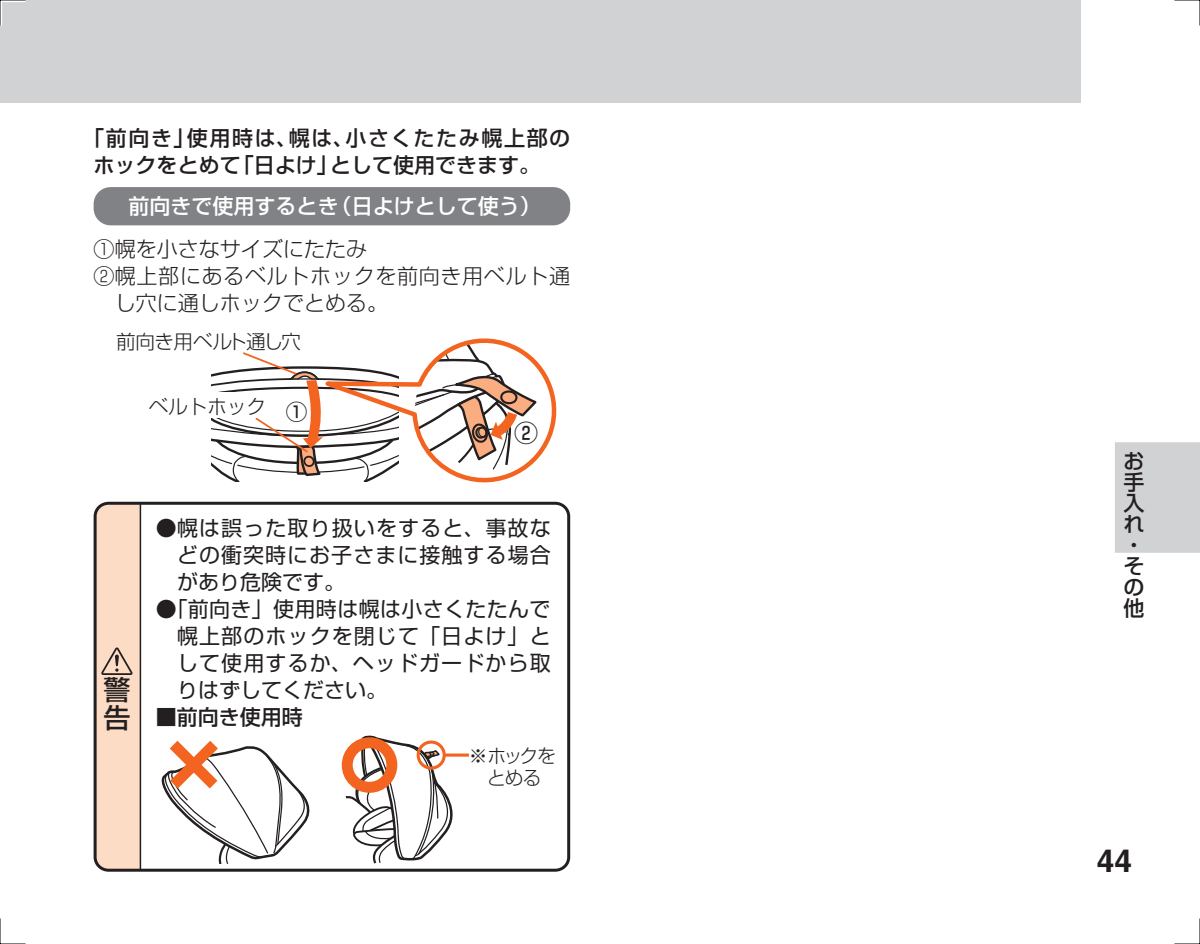
<style>
.page{position:relative;width:1200px;height:944px;background:#fff}
.page>*{position:absolute;margin:0;border:0;box-sizing:border-box;transform-origin:0 0}
.t1{font:700 31.5px "Helvetica";color:#231f20}
.t2{font:500 27px/28.2px "Shin Go Pro";color:#231f20}
.t3{font:500 24px "Shin Go Pro";color:#231f20}
.t4{font:500 21.6px "Shin Go Pro";color:#231f20}
.t5{font:21px/27px "Shin Go Pro";letter-spacing:.05em;color:#231f20;text-align:justify}
.t6{font:500 21px/21px "Shin Go Pro";color:#231f20}
.t7{font:300 21px "Shin Go Pro";color:#231f20}
.t8{font:300 21px "Shin Go Pro";letter-spacing:.035em;color:#231f20}
.t9{font:500 21px "Shin Go Pro";color:#fff}
.t10{font:300 19.5px "Shin Go Pro";letter-spacing:-.03em;color:#231f20}
.t11{font:300 19.5px "Shin Go Pro";color:#231f20}
.t12{font:300 18.9px/21.9px "Shin Go Pro";letter-spacing:-.07em;color:#231f20}
</style>
<div class="page">
<div style="left:1116px;top:444px;width:82px;height:107px;background:#d1d2d4"></div>
<div style="left:1114px;top:442px;width:85px;height:111px;border:3px solid #d1d2d4"></div>
<div style="left:0;top:0;width:1080px;height:102px;background:#d1d2d4"></div>
<div style="left:94px;top:187px;width:476px;height:38px;background:#808285;border-radius:17px"></div>
<svg style="left:211px;top:338px;width:345px;height:145px"></svg>
<div style="left:145px;top:393px;width:123px;height:25px;background:#fff"></div>
<svg style="left:343px;top:736px;width:110px;height:127px"></svg>
<svg style="left:445px;top:753px;width:24px;height:4px"></svg>
<svg style="left:162px;top:740px;width:148px;height:123px"></svg>
<div style="left:342px;top:737px;width:55px;height:56px;border:11px solid #f36421;border-radius:50%"></div>
<div style="left:416px;top:740px;width:29px;height:30px;border:3px solid #f36421;border-radius:50%"></div>
<div style="left:95px;top:503px;width:45px;height:367px;background:#fddcc5"></div>
<hr style="left:140px;top:503px;width:1px;height:367px;background:#231f20">
<svg style="left:101px;top:647px;width:31px;height:28px"></svg>
<div style="left:94px;top:502px;width:476px;height:370px;border:3px solid #231f20;border-radius:13px"></div>
<svg style="left:0;top:0;width:26px;height:26px"></svg>
<svg style="left:0;top:918px;width:26px;height:26px"></svg>
<svg style="left:1174px;top:0;width:26px;height:26px"></svg>
<svg style="left:1174px;top:918px;width:26px;height:26px"></svg>
<p class="t6" style="left:94px;top:122px;width:478px;line-height:27px;text-indent:-10px">「前向き」使用時は、幌は、小さくたたみ幌上部のホックをとめて「日よけ」として使用できます。</p>
<p class="t9" style="left:128px;top:189px;width:414px">前向きで使用するとき（日よけとして使う）</p>
<p class="t7" style="left:94px;top:231px;width:275px">① 幌を小さなサイズにたたみ</p>
<p class="t8" style="left:94px;top:258px;width:478px">② 幌上部にあるベルトホックを前向き用ベルト通</p>
<p class="t7" style="left:115px;top:285px;width:274px">し穴に通しホックでとめる。</p>
<p class="t10" style="left:116px;top:326px;width:186px">前向き用ベルト通し穴</p>
<p class="t11" style="left:149px;top:390px;width:118px">ベルトホック</p>
<p class="t4" style="left:286px;top:394px;width:23px">①</p>
<p class="t3" style="left:514px;top:413px;width:25px">②</p>
<p class="t2" style="left:103px;top:672px;width:28px">警告</p>
<p class="t5" style="left:177px;top:512px;width:375px;text-indent:-21px">● 幌は誤った取り扱いをすると、事故などの衝突時にお子さまに接触する場合があり危険です。</p>
<p class="t5" style="left:177px;top:593px;width:375px;text-indent:-21px">● 「前向き」使用時は幌は小さくたたんで幌上部のホックを閉じて「日よけ」として使用するか、ヘッドガードから取りはずしてください。</p>
<p class="t6" style="left:156px;top:704px;width:148px">■前向き使用時</p>
<p class="t12" style="left:469px;top:742px;width:88px">※ホックを　とめる</p>
<p class="t6" style="left:1123px;top:448px;width:22px">お手入れ・その他</p>
<h1 class="t1" style="left:1096px;top:841px;width:37px">44</h1>
</div>
